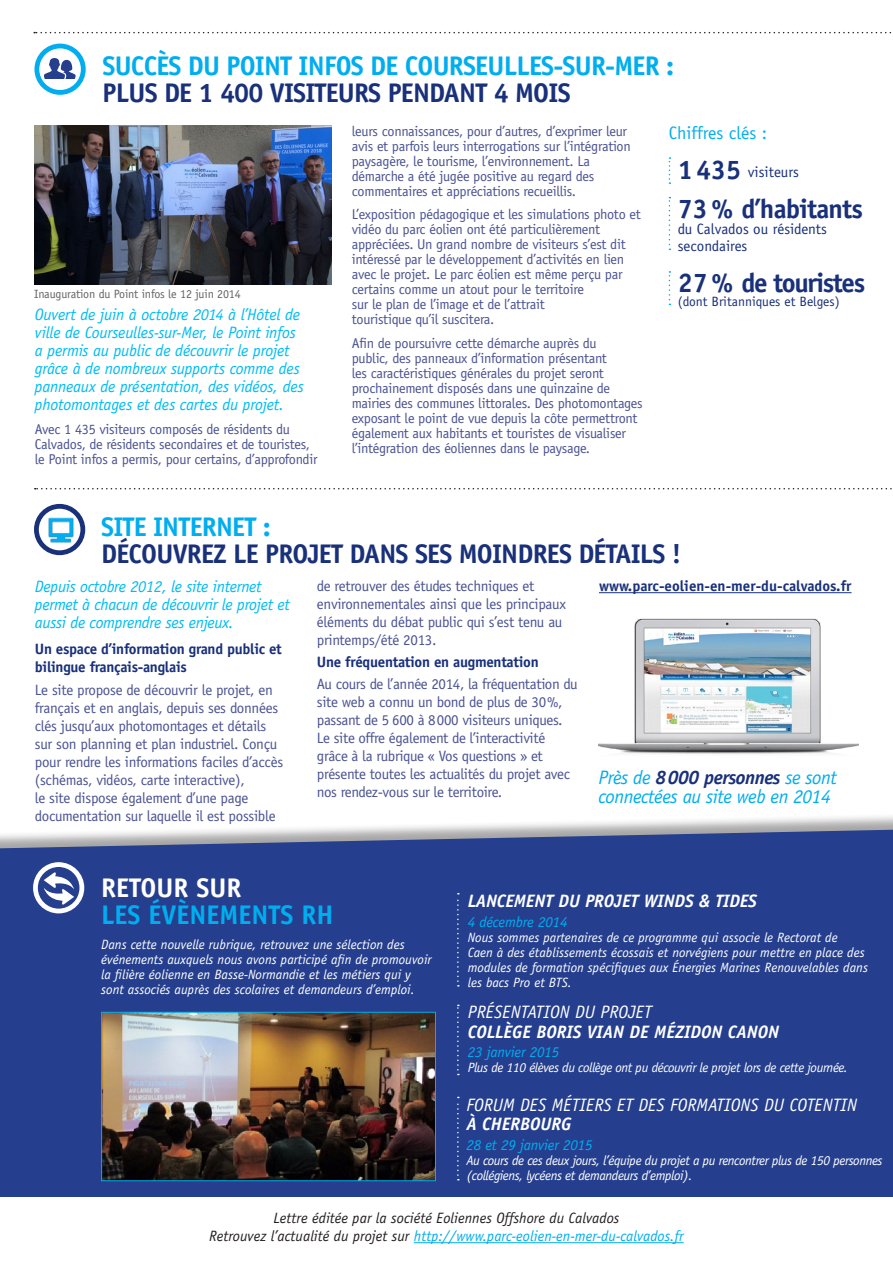
<style>
.page{position:relative;width:893px;height:1263px;background:#fff}
.page>*{position:absolute;margin:0;border:0;box-sizing:border-box;transform-origin:0 0}
.t1{font:700 27px "Officina Sans";letter-spacing:-.03em;color:#19307a}
.t2{font:700 27px "Officina Sans";letter-spacing:-.03em;color:#00aeef}
.t3{font:700 27px "Officina Sans";color:#00aeef}
.t4{font:700 27px "Officina Sans";color:#fff}
.t5{font:italic 19.5px/19.5px "Officina Sans";letter-spacing:-.025em;color:#00aeef}
.t6{font:italic 700 18px "Officina Sans";color:#fff}
.t7{font:italic 18px "Officina Sans";color:#fff}
.t8{font:18px "Officina Sans";color:#00aeef}
.t9{font:italic 16.5px/18px "Officina Sans";letter-spacing:-.02em;color:#01bdf2}
.t10{font:15px/18px "Officina Sans";letter-spacing:-.02em;color:#4b5391}
.t11{font:italic 15px/18px "Officina Sans";color:#231f20;text-align:center}
.t12{font:700 15px/18px "Officina Sans";letter-spacing:-.02em;color:#19307a}
.t13{font:italic 15px "Officina Sans";letter-spacing:-.01em;color:#00aeef}
.t14{font:15px/16.5px "Officina Sans";color:#19307a}
.t15{font:14.25px/15px "Officina Sans";letter-spacing:-.02em;color:#4b5391}
.t16{font:italic 13.5px/15px "Officina Sans";color:#fff}
.t17{font:italic 13.5px/15px "Officina Sans";letter-spacing:-.03em;color:#fff}
.t18{font:13.5px "Officina Sans";color:#19307a}
.t19{font:12px "Officina Sans";letter-spacing:-.01em;color:#636366}
.s1{font-weight:700;color:#19307a}
.s2{color:#00aeef}
</style>
<div class="page">
<svg style="left:34px;top:32px;width:858px;height:1px"></svg>
<div style="left:34px;top:44px;width:52px;height:51px;border:5px solid #00aeef;border-radius:50%"></div>
<svg style="left:44px;top:58px;width:32px;height:21px"></svg>
<div style="left:0;top:812px;width:893px;height:451px;background:#231f20;opacity:.4"></div>
<div style="left:0;top:830px;width:893px;height:367px;background:#253f8e"></div>
<div style="left:0;top:1197px;width:893px;height:66px;background:#fff"></div>
<hr style="left:414px;top:1242px;width:270px;height:1px;background:#00aeef">
<svg style="left:35px;top:488px;width:857px;height:1px"></svg>
<img style="left:34px;top:125px;width:298px;height:159px">
<hr style="left:599px;top:592px;width:252px;height:1px;background:#19307a">
<div style="left:33px;top:862px;width:51px;height:51px;border:5px solid #fff;border-radius:50%"></div>
<svg style="left:44px;top:872px;width:30px;height:33px"></svg>
<img style="left:103px;top:1014px;width:331px;height:165px">
<div style="left:101px;top:1012px;width:335px;height:169px;border:1px solid #00aeef"></div>
<svg style="left:457px;top:1005px;width:2px;height:70px"></svg>
<svg style="left:457px;top:893px;width:2px;height:93px"></svg>
<svg style="left:457px;top:1097px;width:2px;height:83px"></svg>
<svg style="left:669px;top:157px;width:1px;height:27px"></svg>
<svg style="left:669px;top:197px;width:1px;height:53px"></svg>
<svg style="left:669px;top:271px;width:1px;height:34px"></svg>
<img style="left:40px;top:516px;width:39px;height:31px">
<div style="left:34px;top:504px;width:51px;height:51px;border:5px solid #19307a;border-radius:50%"></div>
<img style="left:598px;top:618px;width:261px;height:136px">
<h1 class="t2" style="left:103px;top:49px;width:573px">SUCCÈS DU POINT INFOS DE COURSEULLES-SUR-MER :</h1>
<h1 class="t1" style="left:103px;top:76px;width:468px">PLUS DE 1 400 VISITEURS PENDANT 4 MOIS</h1>
<p class="t19" style="left:34px;top:286px;width:208px">Inauguration du Point infos le 12 juin 2014</p>
<p class="t9" style="left:35px;top:306px;width:271px">Ouvert de juin à octobre 2014 à l’Hôtel de ville de Courseulles-sur-Mer, le Point infos a permis au public de découvrir le projet grâce à de nombreux supports comme des panneaux de présentation, des vidéos, des photomontages et des cartes du projet.</p>
<p class="t15" style="left:35px;top:422px;width:284px">Avec 1 435 visiteurs composés de résidents du<br>Calvados, de résidents secondaires et de touristes, le Point infos a permis, pour certains, d’approfondir</p>
<p class="t15" style="left:352px;top:123px;width:280px">leurs connaissances, pour d’autres, d’exprimer leur avis et parfois leurs interrogations sur l’intégration paysagère, le tourisme, l’environnement. La démarche a été jugée positive au regard des commentaires et appréciations recueillis.</p>
<p class="t15" style="left:352px;top:207px;width:291px">L’exposition pédagogique et les simulations photo et vidéo du parc éolien ont été particulièrement appréciées. Un grand nombre de visiteurs s’est dit intéressé par le développement d’activités en lien avec le projet. Le parc éolien est même perçu par certains comme un atout pour le territoire<br>sur le plan de l’image et de l’attrait<br>touristique qu’il suscitera.</p>
<p class="t15" style="left:352px;top:335px;width:292px">Afin de poursuivre cette démarche auprès du<br>public, des panneaux d’information présentant<br>les caractéristiques générales du projet seront prochainement disposés dans une quinzaine de mairies des communes littorales. Des photomontages exposant le point de vue depuis la côte permettront également aux habitants et touristes de visualiser l’intégration des éoliennes dans le paysage.</p>
<p class="t8" style="left:669px;top:122px;width:100px">Chiffres clés :</p>
<h1 class="t1" style="left:678px;top:153px;width:65px">1435</h1>
<p class="t14" style="left:748px;top:164px;width:53px">visiteurs</p>
<h1 class="t1" style="left:678px;top:192px;width:187px">73% D’HABITANTS</h1>
<p class="t14" style="left:678px;top:221px;width:151px">du Calvados ou résidents secondaires</p>
<h1 class="t1" style="left:678px;top:266px;width:189px">27 % DE TOURISTES</h1>
<p class="t18" style="left:678px;top:294px;width:164px">(dont Britanniques et Belges)</p>
<h1 class="t2" style="left:101px;top:510px;width:171px">SITE INTERNET :</h1>
<h1 class="t1" style="left:101px;top:537px;width:582px">DÉCOUVREZ LE PROJET DANS SES MOINDRES DÉTAILS !</h1>
<p class="t9" style="left:35px;top:577px;width:257px">Depuis octobre 2012, le site internet permet à chacun de découvrir le projet et aussi de comprendre ses enjeux.</p>
<p class="t12" style="left:35px;top:640px;width:248px">UN ESPACE D’INFORMATION GRAND PUBLIC ET<br>BILINGUE FRANÇAIS-ANGLAIS</p>
<p class="t10" style="left:35px;top:680px;width:250px">Le site propose de découvrir le projet, en français et en anglais, depuis ses données clés jusqu’aux photomontages et détails sur son planning et plan industriel. Conçu pour rendre les informations faciles d’accès (schémas, vidéos, carte interactive),<br>le site dispose également d’une page documentation sur laquelle il est possible</p>
<p class="t10" style="left:317px;top:577px;width:251px">de retrouver des études techniques et environnementales ainsi que les principaux éléments du débat public qui s’est tenu au printemps/été 2013.</p>
<p class="t12" style="left:317px;top:653px;width:223px">UNE FRÉQUENTATION EN AUGMENTATION</p>
<p class="t10" style="left:317px;top:675px;width:262px">Au cours de l’année 2014, la fréquentation du site web a connu un bond de plus de 30%, passant de 5 600 à 8000 visiteurs uniques.<br>Le site offre également de l’interactivité grâce à la rubrique « Vos questions » et présente toutes les actualités du projet avec nos rendez-vous sur le territoire.</p>
<p class="t12" style="left:599px;top:577px;width:254px">WWW.PARC-EOLIEN-EN-MER-DU-CALVADOS.FR</p>
<h2 class="t5" style="left:598px;top:768px;width:240px">Près de <span class="s1">8000 PERSONNES</span> se sont connectées au site web en 2014</h2>
<h1 class="t4" style="left:101px;top:871px;width:142px">RETOUR SUR</h1>
<h1 class="t3" style="left:101px;top:898px;width:234px">LES ÉVÈNEMENTS RH</h1>
<p class="t16" style="left:101px;top:937px;width:332px">Dans cette nouvelle rubrique, retrouvez une sélection des événements auxquels nous avons participé afin de promouvoir la filière éolienne en Basse-Normandie et les métiers qui y sont associés auprès des scolaires et demandeurs d’emploi.</p>
<p class="t6" style="left:468px;top:890px;width:11px">LANCEMEN</p>
<p class="t6" style="left:545px;top:890px;width:205px">T DU PROJET WINDS &amp; TIDES</p>
<p class="t13" style="left:468px;top:913px;width:101px">4 décembre 2014</p>
<p class="t16" style="left:468px;top:930px;width:402px">Nous sommes partenaires de ce programme qui associe le Rectorat de<br>Caen à des établissements écossais et norvégiens pour mettre en place des modules de formation spécifiques aux énergies Marines Renouvelables dans les bacs Pro et BTS.</p>
<p class="t7" style="left:468px;top:1001px;width:19px">Présentation</p>
<p class="t7" style="left:575px;top:1001px;width:36px">du projet</p>
<p class="t6" style="left:468px;top:1021px;width:139px">COLLÈGE BORIS VIAN</p>
<p class="t6" style="left:629px;top:1021px;width:149px">DE MÉZIDON CANON</p>
<p class="t13" style="left:468px;top:1043px;width:93px">23 janvier 2015</p>
<p class="t17" style="left:468px;top:1060px;width:381px">Plus de 110 élèves du collège ont pu découvrir le projet lors de cette journée.</p>
<p class="t7" style="left:466px;top:1094px;width:19px">Forum</p>
<p class="t7" style="left:520px;top:1094px;width:10px">des</p>
<p class="t7" style="left:552px;top:1094px;width:10px">métiers</p>
<p class="t7" style="left:617px;top:1094px;width:31px">et des</p>
<p class="t7" style="left:670px;top:1094px;width:10px">formations</p>
<p class="t7" style="left:764px;top:1094px;width:43px">du Cotentin</p>
<p class="t6" style="left:466px;top:1113px;width:86px">À CHERBOURG</p>
<p class="t13" style="left:466px;top:1136px;width:128px">28 et 29 janvier 2015</p>
<p class="t17" style="left:466px;top:1153px;width:418px">Au cours de ces deux jours, l’équipe du projet a pu rencontrer plus de 150 personnes (collégiens, lycéens et demandeurs d’emploi).</p>
<p class="t11" style="left:209px;top:1209px;width:476px">Lettre éditée par la société Eoliennes Offshore du Calvados<br>Retrouvez l’actualité du projet sur <span class="s2">http://www.parc-eolien-en-mer-du-calvados.fr</span></p>
</div>
